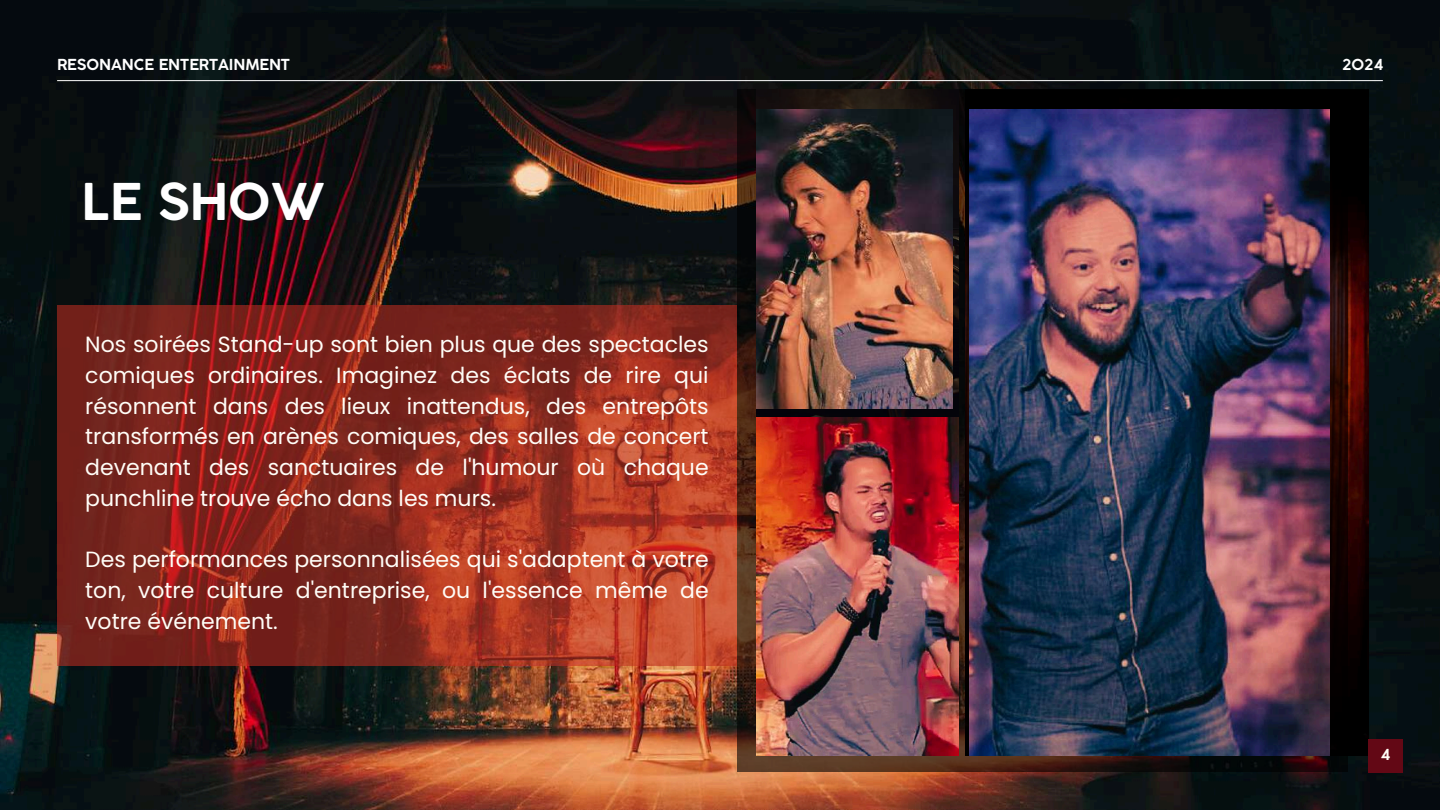
<style>
.page{position:relative;width:1440px;height:810px;background:#fff}
.page>*{position:absolute;margin:0;border:0;box-sizing:border-box;transform-origin:0 0}
.t1{font:700 50px "Coco Gothic";color:#fff}
.t2{font:22px/30.8px "Poppins";color:#fffdf7;text-align:justify}
.t3{font:700 15px "Coco Gothic";color:#fff}
.t4{font:700 15px "Coco Gothic";color:#fffdf7}
</style>
<div class="page">
<img style="left:0;top:0;width:1440px;height:810px">
<img style="left:1347px;top:90px;width:21px;height:666px">
<div style="left:1368px;top:739px;width:34px;height:34px;background:#630815"></div>
<hr style="left:57px;top:80px;width:1326px;height:1px;background:#fff">
<svg style="left:57px;top:306px;width:680px;height:360px;background:#902c1f"></svg>
<img style="left:737px;top:90px;width:610px;height:682px">
<img style="left:756px;top:109px;width:197px;height:300px">
<img style="left:970px;top:109px;width:360px;height:647px">
<p class="t3" style="left:57px;top:59px;width:234px">RESONANCE ENTERTAINMENT</p>
<p class="t3" style="left:1342px;top:59px;width:42px">2024</p>
<h1 class="t1" style="left:81px;top:182px;width:245px">LE SHOW</h1>
<p class="t2" style="left:85px;top:329px;width:625px">Nos soirées Stand-up sont bien plus que des spectacles comiques ordinaires. Imaginez des éclats de rire qui résonnent dans des lieux inattendus, des entrepôts transformés en arènes comiques, des salles de concert devenant des sanctuaires de l'humour où chaque punchline trouve écho dans les murs.</p>
<p class="t2" style="left:85px;top:544px;width:625px">Des performances personnalisées qui s'adaptent à votre ton, votre culture d'entreprise, ou l'essence même de votre événement.</p>
<p class="t4" style="left:1381px;top:749px;width:11px">4</p>
</div>
